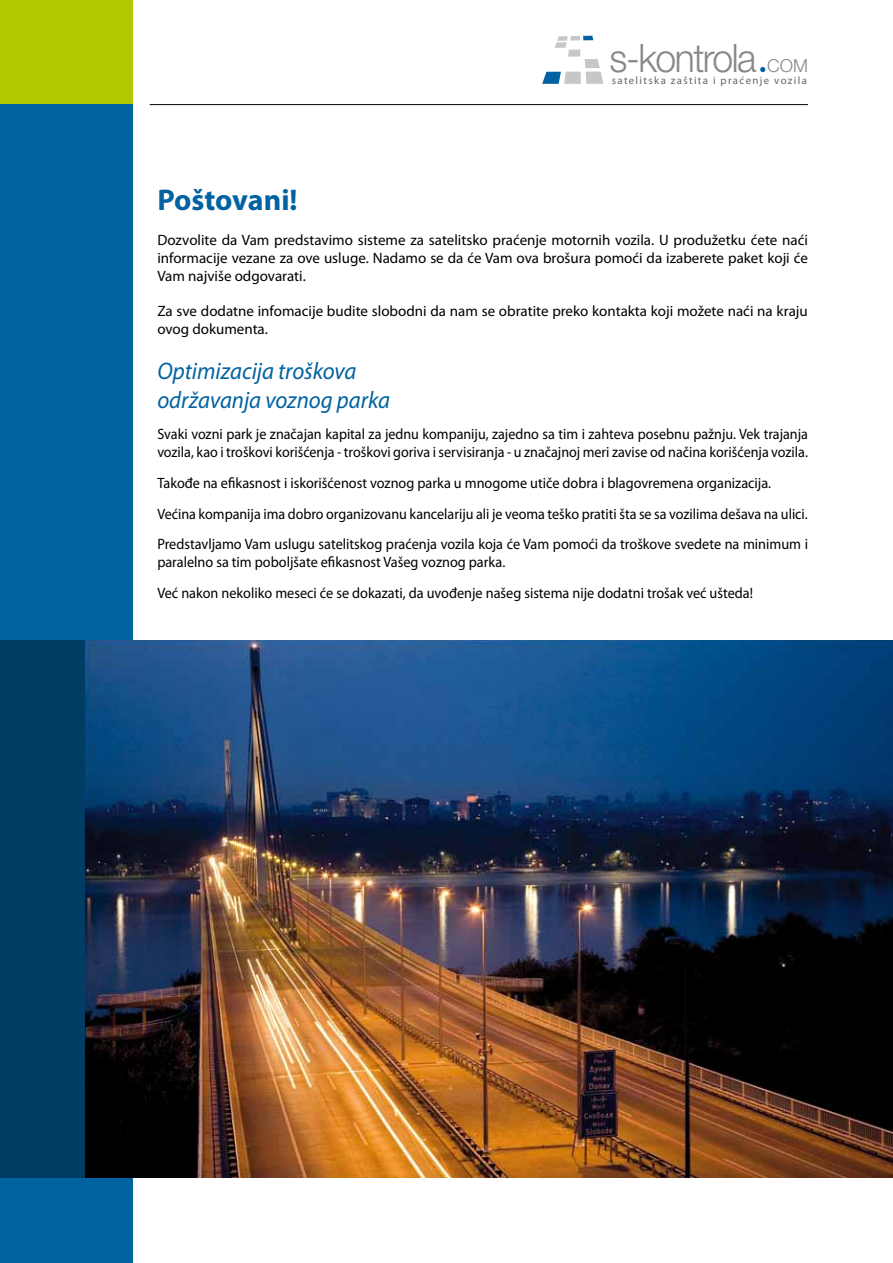
<style>
.page{position:relative;width:893px;height:1263px;background:#fff}
.page>*{position:absolute;margin:0;border:0;box-sizing:border-box;transform-origin:0 0}
.t1{font:300 39.3px "Helvetica Neue";letter-spacing:-.04em;color:#87888a;scale:.95 1}
.t2{font:700 30px "Myriad Pro";letter-spacing:-.005em;color:#0062a1}
.t3{font:italic 24px/28.8px "Myriad Pro";color:#0062a1;scale:.95 1}
.t4{font:15px/30.8px "Myriad Pro";color:#000;scale:.95 1}
.t5{font:15px/18px "Myriad Pro";color:#000;text-align:justify}
.t6{font:15px/18px "Myriad Pro";color:#000;scale:.94 1}
.t7{font:10.8px "Myriad Pro";letter-spacing:.125em;color:#646567}
.s1{font-size:17.85px}
</style>
<div class="page">
<div style="left:0;top:0;width:133px;height:1263px;background:#0062a1"></div>
<div style="left:0;top:0;width:133px;height:103px;background:#b1c800"></div>
<svg style="left:542px;top:36px;width:61px;height:48px"></svg>
<svg style="left:760px;top:67px;width:5px;height:5px"></svg>
<hr style="left:150px;top:104px;width:658px;height:1px;background:#000">
<img style="left:85px;top:640px;width:808px;height:538px">
<div style="left:0;top:640px;width:85px;height:538px;background:#003c64"></div>
<h1 class="t1" style="left:610px;top:34px;width:210px">s-kontrola <span class="s1">COM</span></h1>
<p class="t7" style="left:612px;top:74px;width:197px">satelitska zaštita i praćenje vozila</p>
<h2 class="t2" style="left:157px;top:180px;width:142px">Poštovani!</h2>
<p class="t5" style="left:157px;top:230px;width:652px">Dozvolite da Vam predstavimo sisteme za satelitsko praćenje motornih vozila. U produžetku ćete naći informacije vezane za ove usluge. Nadamo se da će Vam ova brošura pomoći da izaberete paket koji će Vam najviše odgovarati.</p>
<p class="t5" style="left:157px;top:301px;width:652px">Za sve dodatne infomacije budite slobodni da nam se obratite preko kontakta koji možete naći na kraju ovog dokumenta.</p>
<h3 class="t3" style="left:157px;top:357px;width:246px">Optimizacija troškova održavanja voznog parka</h3>
<p class="t6" style="left:157px;top:425px;width:694px">Svaki vozni park je značajan kapital za jednu kompaniju, zajedno sa tim i zahteva posebnu pažnju. Vek trajanja vozila, kao i troškovi korišćenja - troškovi goriva i servisiranja - u značajnoj meri zavise od načina korišćenja vozila.</p>
<p class="t4" style="left:157px;top:467px;width:686px">Takođe na efikasnost i iskorišćenost voznog parka u mnogome utiče dobra i blagovremena organizacija.<br>Većina kompanija ima dobro organizovanu kancelariju ali je veoma teško pratiti šta se sa vozilima dešava na ulici.<br>Predstavljamo Vam uslugu satelitskog praćenja vozila koja će Vam pomoći da troškove svedete na minimum i</p>
<p class="t4" style="left:157px;top:547px;width:629px">paralelno sa tim poboljšate efikasnost Vašeg voznog parka.<br>Već nakon nekoliko meseci će se dokazati, da uvođenje našeg sistema nije dodatni trošak već ušteda!</p>
</div>
